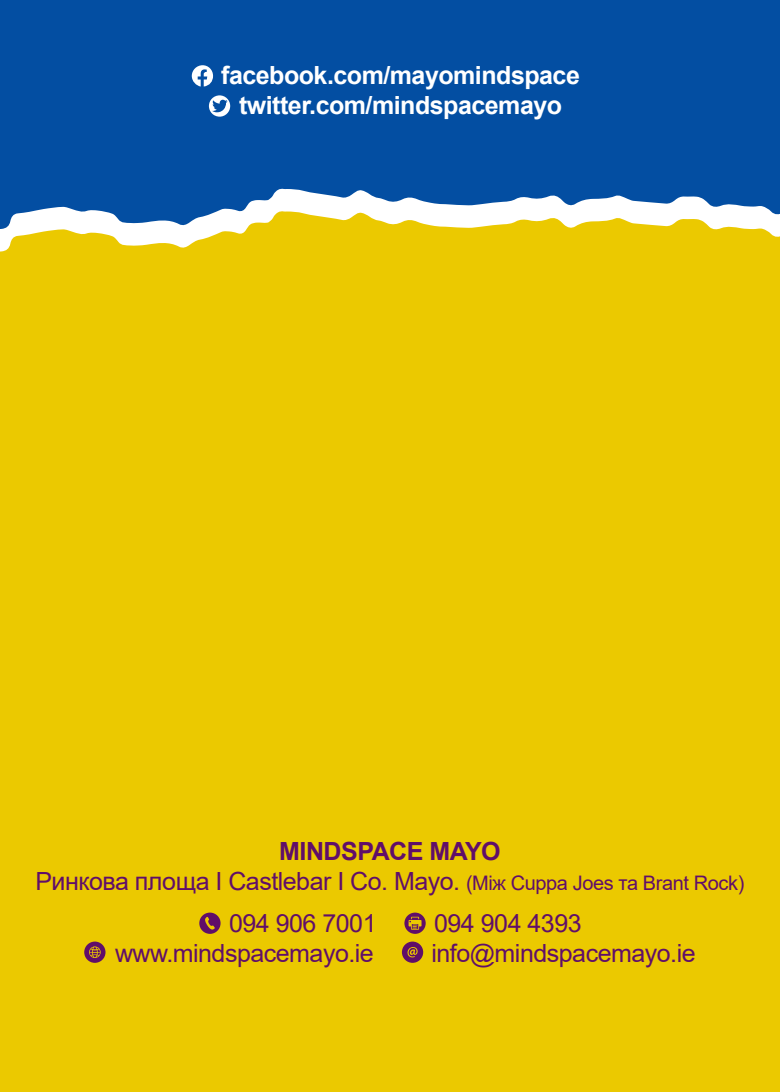
<style>
.page{position:relative;width:780px;height:1092px;background:#fff}
.page>*{position:absolute;margin:0;border:0;box-sizing:border-box;transform-origin:0 0}
.t1{font:25px "Arial";letter-spacing:-.02em;color:#600e69}
.t2{font:700 25px "Arial";letter-spacing:-.02em;color:#fff}
.t3{font:700 25px "Arial";letter-spacing:-.02em;color:#600e69}
.s1{font-size:20px}
</style>
<div class="page">
<div style="left:0;top:0;width:780px;height:1091px;background:#034ea2"></div>
<svg style="left:34px;top:188px;width:737px;height:23px"></svg>
<div style="left:0;top:211px;width:780px;height:880px;background:#ebc900"></div>
<svg style="left:209px;top:95px;width:21px;height:22px"></svg>
<svg style="left:192px;top:65px;width:21px;height:21px"></svg>
<svg style="left:199px;top:912px;width:21px;height:21px"></svg>
<svg style="left:404px;top:912px;width:21px;height:21px"></svg>
<svg style="left:84px;top:941px;width:21px;height:21px"></svg>
<svg style="left:402px;top:941px;width:21px;height:21px"></svg>
<p class="t2" style="left:221px;top:58px;width:360px">facebook.com/mayomindspace</p>
<p class="t2" style="left:239px;top:88px;width:324px">twitter.com/mindspacemayo</p>
<p class="t3" style="left:279px;top:833px;width:223px">MINDSPACE MAYO</p>
<p class="t1" style="left:35px;top:863px;width:710px">Ринкова площа I Castlebar I Co. Mayo. <span class="s1">(Між Cuppa Joes та Brant Rock)</span></p>
<p class="t1" style="left:229px;top:905px;width:149px">094 906 7001</p>
<p class="t1" style="left:434px;top:905px;width:149px">094 904 4393</p>
<p class="t1" style="left:115px;top:935px;width:260px">www.mindspacemayo.ie</p>
<p class="t1" style="left:431px;top:935px;width:266px">info@mindspacemayo.ie</p>
</div>
